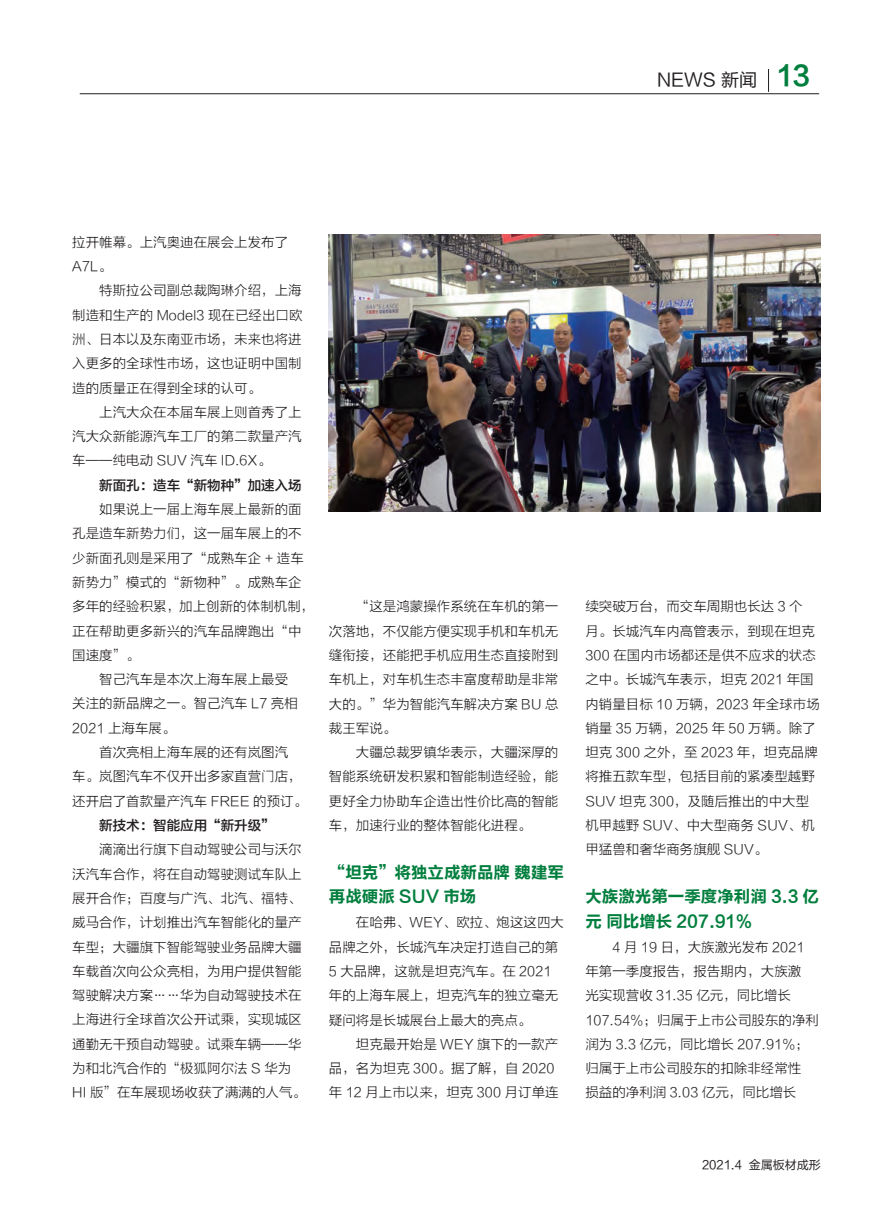
<style>
.page{position:relative;width:893px;height:1212px;background:#fff}
.page>*{position:absolute;margin:0;border:0;box-sizing:border-box;transform-origin:0 0}
.t1{font:18px "FZLTHK GBK1 0";color:#231f20}
.t2{font:16.5px/24.3px "FZLTCHJW GB1 0";color:#007e3d}
.t3{font:13.5px/24.3px "FZLTXHK";color:#231f20}
.t4{font:13.5px "FZLTZHK GBK1 0";color:#231f20}
.t5{font:12px "FZLTHK GBK1 0";color:#231f20}
.s1{font-family:"FZLTCHJW GB1 0";font-size:27px;color:#007e3d}
</style>
<div class="page">
<hr style="left:80px;top:93px;width:739px;height:1px;background:#231f20">
<svg style="left:768px;top:69px;width:1px;height:23px"></svg>
<img style="left:329px;top:235px;width:492px;height:277px">
<h1 class="t1" style="left:657px;top:70px;width:154px">NEWS 新闻 <span class="s1">13</span></h1>
<p class="t3" style="left:72px;top:230px;width:217px">拉开帷幕。上汽奥迪在展会上发布了<br>A7L。</p>
<p class="t3" style="left:72px;top:279px;width:232px;text-align:justify;text-indent:27px">特斯拉公司副总裁陶琳介绍，上海制造和生产的 Model3 现在已经出口欧洲、日本以及东南亚市场，未来也将进入更多的全球性市场，这也证明中国制造的质量正在得到全球的认可。</p>
<p class="t3" style="left:72px;top:400px;width:231px;text-align:justify;text-indent:27px">上汽大众在本届车展上则首秀了上汽大众新能源汽车工厂的第二款量产汽车——纯电动 SUV 汽车 ID.6X。</p>
<p class="t4" style="left:99px;top:477px;width:204px">新面孔：造车“新物种”加速入场</p>
<p class="t3" style="left:99px;top:497px;width:204px">如果说上一届上海车展上最新的面</p>
<p class="t3" style="left:72px;top:522px;width:231px">孔是造车新势力们，这一届车展上的不</p>
<p class="t3" style="left:72px;top:546px;width:233px">少新面孔则是采用了“成熟车企 + 造车</p>
<p class="t3" style="left:72px;top:570px;width:231px">新势力”模式的“新物种”。成熟车企</p>
<p class="t3" style="left:72px;top:595px;width:244px">多年的经验积累，加上创新的体制机制，</p>
<p class="t3" style="left:72px;top:619px;width:231px">正在帮助更多新兴的汽车品牌跑出“中</p>
<p class="t3" style="left:72px;top:643px;width:69px">国速度”。</p>
<p class="t3" style="left:99px;top:667px;width:190px">智己汽车是本次上海车展上最受</p>
<p class="t3" style="left:72px;top:692px;width:227px">关注的新品牌之一。智己汽车 L7 亮相</p>
<p class="t3" style="left:72px;top:716px;width:105px">2021 上海车展。</p>
<p class="t3" style="left:99px;top:740px;width:190px">首次亮相上海车展的还有岚图汽</p>
<p class="t3" style="left:72px;top:765px;width:231px">车。岚图汽车不仅开出多家直营门店，</p>
<p class="t3" style="left:72px;top:789px;width:236px">还开启了首款量产汽车 FREE 的预订。</p>
<p class="t4" style="left:99px;top:818px;width:177px">新技术：智能应用“新升级”</p>
<p class="t3" style="left:72px;top:838px;width:235px;text-indent:27px">滴滴出行旗下自动驾驶公司与沃尔沃汽车合作，将在自动驾驶测试车队上展开合作；百度与广汽、北汽、福特、威马合作，计划推出汽车智能化的量产车型；大疆旗下智能驾驶业务品牌大疆车载首次向公众亮相，为用户提供智能驾驶解决方案……华为自动驾驶技术在上海进行全球首次公开试乘，实现城区通勤无干预自动驾驶。试乘车辆——华为和北汽合作的“极狐阿尔法 S 华为<br>HI 版”在车展现场收获了满满的人气。</p>
<p class="t3" style="left:329px;top:595px;width:231px;text-align:justify;text-indent:27px">“这是鸿蒙操作系统在车机的第一次落地，不仅能方便实现手机和车机无缝衔接，还能把手机应用生态直接附到车机上，对车机生态丰富度帮助是非常大的。”华为智能汽车解决方案 BU 总裁王军说。</p>
<p class="t3" style="left:329px;top:740px;width:231px;text-align:justify;text-indent:27px">大疆总裁罗镇华表示，大疆深厚的智能系统研发积累和智能制造经验，能更好全力协助车企造出性价比高的智能车，加速行业的整体智能化进程。</p>
<p class="t2" style="left:329px;top:861px;width:237px">“坦克”将独立成新品牌 魏建军再战硬派 SUV 市场</p>
<p class="t3" style="left:329px;top:911px;width:237px;text-indent:27px">在哈弗、WEY、欧拉、炮这这四大品牌之外，长城汽车决定打造自己的第<br>5 大品牌，这就是坦克汽车。在 2021年的上海车展上，坦克汽车的独立毫无疑问将是长城展台上最大的亮点。</p>
<p class="t3" style="left:329px;top:1032px;width:231px;text-indent:27px">坦克最开始是 WEY 旗下的一款产品，名为坦克 300。据了解，自 2020年 12 月上市以来，坦克 300 月订单连</p>
<p class="t3" style="left:585px;top:595px;width:236px">续突破万台，而交车周期也长达 3 个<br>月。长城汽车内高管表示，到现在坦克<br>300 在国内市场都还是供不应求的状态之中。长城汽车表示，坦克 2021 年国内销量目标 10 万辆，2023 年全球市场销量 35 万辆，2025 年 50 万辆。除了坦克 300 之外，至 2023 年，坦克品牌将推五款车型，包括目前的紧凑型越野<br>SUV 坦克 300，及随后推出的中大型机甲越野 SUV、中大型商务 SUV、机甲猛兽和奢华商务旗舰 SUV。</p>
<p class="t2" style="left:585px;top:885px;width:235px">大族激光第一季度净利润 3.3 亿元 同比增长 207.91%</p>
<p class="t3" style="left:585px;top:935px;width:235px;text-indent:27px">4 月 19 日，大族激光发布 2021年第一季度报告，报告期内，大族激<br>光实现营收 31.35 亿元，同比增长<br>107.54%；归属于上市公司股东的净利润为 3.3 亿元，同比增长 207.91%；归属于上市公司股东的扣除非经常性<br>损益的净利润 3.03 亿元，同比增长</p>
<p class="t5" style="left:702px;top:1158px;width:120px">2021.4 金属板材成形</p>
</div>
